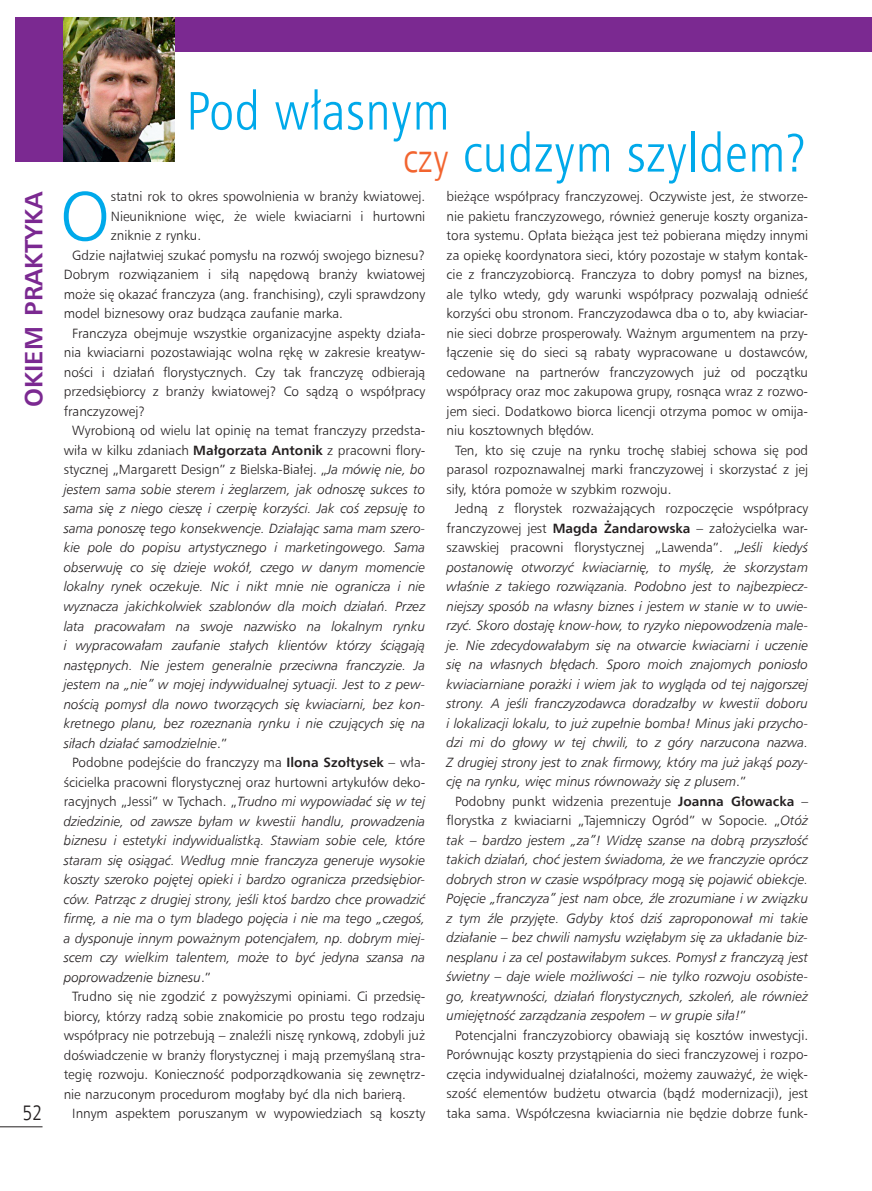
<style>
.page{position:relative;width:872px;height:1191px;background:#fff}
.page>*{position:absolute;margin:0;border:0;box-sizing:border-box;transform-origin:0 0}
.t1{font:69.75px "Humnst 777 Lt EU";color:#00a9ea}
.t2{font:54px/42px "Humnst 777 Lt Cn EU";letter-spacing:.01em;color:#00a9ea}
.t3{font:700 25.2px "Humnst 777 EU";color:#7b2991}
.t4{font:21px "Humnst 777 Lt Cn EU";color:#231f20}
.t5{font:italic 13.5px/19.5px "Humnst 777 Lt EU";color:#231f20;text-align:justify}
.t6{font:13.5px/19.5px "Humnst 777 Lt EU";color:#231f20;text-align:justify}
.s1{font-size:40.5px;color:#f2642f}
.s2{font-style:normal}
.s3{font-family:"Humnst 777 EU";font-weight:700;font-style:normal}
.s4{font-family:"Humnst 777 EU";font-weight:700}
.s5{font-style:italic}
</style>
<div class="page">
<div style="left:16px;top:17px;width:159px;height:145px;background:#7b2991"></div>
<div style="left:21px;top:17px;width:851px;height:34px;background:#7b2991"></div>
<img style="left:64px;top:17px;width:111px;height:145px">
<hr style="left:0;top:1126px;width:43px;height:1px;background:#231f20">
<h2 class="t2" style="left:403px;top:89px;width:404px;text-indent:-217px">Pod własnym<br><span class="s1">czy</span> cudzym szyldem?</h2>
<h3 class="t3" style="left:18px;top:407px;width:217px;rotate:-90deg">okiem praktyka</h3>
<h1 class="t1" style="left:60px;top:173px;width:52px">O</h1>
<p class="t6" style="left:111px;top:187px;width:316px">statni rok to okres spowolnienia w branży kwiatowej.</p>
<p class="t6" style="left:446px;top:186px;width:363px">bieżące współpracy franczyzowej. Oczywiste jest, że stworze&shy;nie pakietu franczyzowego, również generuje koszty organiza&shy;tora systemu. Opłata bieżąca jest też pobierana między innymi za opiekę koordynatora sieci, który pozostaje w stałym kontak&shy;cie z franczyzobiorcą. Franczyza to dobry pomysł na biznes, ale tylko wtedy, gdy warunki współpracy pozwalają odnieść korzyści obu stronom. Franczyzodawca dba o to, aby kwiaciar&shy;nie sieci dobrze prosperowały. Ważnym argumentem na przy&shy;łączenie się do sieci są rabaty wypracowane u dostawców, cedowane na partnerów franczyzowych już od początku współpracy oraz moc zakupowa grupy, rosnąca wraz z rozwo&shy;jem sieci. Dodatkowo biorca licencji otrzyma pomoc w omija&shy;niu kosztownych błędów.</p>
<p class="t6" style="left:446px;top:440px;width:363px;text-indent:9px">Ten, kto się czuje na rynku trochę słabiej schowa się pod parasol rozpoznawalnej marki franczyzowej i skorzystać z jej siły, która pomoże w szybkim rozwoju.</p>
<p class="t5" style="left:446px;top:498px;width:363px;text-indent:9px"><span class="s2">Jedną z florystek rozważających rozpoczęcie współpracy franczyzowej jest</span> <span class="s3">Magda Żandarowska</span> <span class="s2">– założycielka war&shy;szawskiej pracowni florystycznej „Lawenda”. „</span>Jeśli kiedyś postanowię otworzyć kwiaciarnię, to myślę, że skorzystam właśnie z takiego rozwiązania. Podobno jest to najbezpiecz&shy;niejszy sposób na własny biznes i jestem w stanie w to uwie&shy;rzyć. Skoro dostaję know-how, to ryzyko niepowodzenia male&shy;je. Nie zdecydowałabym się na otwarcie kwiaciarni i uczenie się na własnych błędach. Sporo moich znajomych poniosło kwiaciarniane porażki i wiem jak to wygląda od tej najgorszej strony. A jeśli franczyzodawca doradzałby w kwestii doboru i lokalizacji lokalu, to już zupełnie bomba! Minus jaki przycho&shy;dzi mi do głowy w tej chwili, to z góry narzucona nazwa.<br>Z drugiej strony jest to znak firmowy, który ma już jakąś pozy&shy;cję na rynku, więc minus równoważy się z plusem<span class="s2">.”</span></p>
<p class="t5" style="left:446px;top:791px;width:363px;text-indent:9px"><span class="s2">Podobny punkt widzenia prezentuje</span> <span class="s3">Joanna Głowacka</span> <span class="s2">– florystka z kwiaciarni „Tajemniczy Ogród” w Sopocie. „</span>Otóż tak – bardzo jestem „za”! Widzę szanse na dobrą przyszłość takich działań, choć jestem świadoma, że we franczyzie oprócz dobrych stron w czasie współpracy mogą się pojawić obiekcje.<br>Pojęcie „franczyza” jest nam obce, źle zrozumiane i w związku z tym źle przyjęte. Gdyby ktoś dziś zaproponował mi takie działanie – bez chwili namysłu wzięłabym się za układanie biz&shy;nesplanu i za cel postawiłabym sukces. Pomysł z franczyzą jest świetny – daje wiele możliwości – nie tylko rozwoju osobiste&shy;go, kreatywności, działań florystycznych, szkoleń, ale również umiejętność zarządzania zespołem – w grupie siła!<span class="s2">”</span></p>
<p class="t6" style="left:446px;top:1025px;width:363px;text-indent:9px">Potencjalni franczyzobiorcy obawiają się kosztów inwestycji.<br>Porównując koszty przystąpienia do sieci franczyzowej i rozpo&shy;częcia indywidualnej działalności, możemy zauważyć, że więk&shy;szość elementów budżetu otwarcia (bądź modernizacji), jest</p>
<p class="t6" style="left:111px;top:206px;width:316px">Nieuniknione więc, że wiele kwiaciarni i hurtowni</p>
<p class="t6" style="left:111px;top:226px;width:92px">zniknie z rynku.</p>
<p class="t6" style="left:72px;top:245px;width:354px">Gdzie najłatwiej szukać pomysłu na rozwój swojego biznesu?</p>
<p class="t6" style="left:64px;top:265px;width:363px">Dobrym rozwiązaniem i siłą napędową branży kwiatowej</p>
<p class="t6" style="left:64px;top:284px;width:363px">może się okazać franczyza (ang. franchising), czyli sprawdzony</p>
<p class="t6" style="left:64px;top:304px;width:281px">model biznesowy oraz budząca zaufanie marka.</p>
<p class="t6" style="left:72px;top:323px;width:354px">Franczyza obejmuje wszystkie organizacyjne aspekty działa-</p>
<p class="t6" style="left:64px;top:343px;width:363px">nia kwiaciarni pozostawiając wolna rękę w zakresie kreatyw-</p>
<p class="t6" style="left:64px;top:362px;width:363px">ności i działań florystycznych. Czy tak franczyzę odbierają</p>
<p class="t6" style="left:64px;top:382px;width:363px">przedsiębiorcy z branży kwiatowej? Co sądzą o współpracy</p>
<p class="t6" style="left:64px;top:401px;width:83px">franczyzowej?</p>
<p class="t6" style="left:72px;top:421px;width:354px">Wyrobioną od wielu lat opinię na temat franczyzy przedsta-</p>
<p class="t6" style="left:64px;top:440px;width:363px">wiła w kilku zdaniach <span class="s4">Małgorzata Antonik</span> z pracowni flory-</p>
<p class="t6" style="left:64px;top:460px;width:363px">stycznej „Margarett Design” z Bielska-Białej. „<span class="s5">Ja mówię nie, bo</span></p>
<p class="t5" style="left:64px;top:479px;width:363px">jestem sama sobie sterem i żeglarzem, jak odnoszę sukces to</p>
<p class="t5" style="left:64px;top:499px;width:363px">sama się z niego cieszę i czerpię korzyści. Jak coś zepsuję to</p>
<p class="t5" style="left:64px;top:518px;width:363px">sama ponoszę tego konsekwencje. Działając sama mam szero-</p>
<p class="t5" style="left:64px;top:538px;width:363px">kie pole do popisu artystycznego i marketingowego. Sama</p>
<p class="t5" style="left:64px;top:557px;width:363px">obserwuję co się dzieje wokół, czego w danym momencie</p>
<p class="t5" style="left:64px;top:577px;width:363px">lokalny rynek oczekuje. Nic i nikt mnie nie ogranicza i nie</p>
<p class="t5" style="left:64px;top:596px;width:363px">wyznacza jakichkolwiek szablonów dla moich działań. Przez</p>
<p class="t5" style="left:64px;top:616px;width:363px">lata pracowałam na swoje nazwisko na lokalnym rynku</p>
<p class="t5" style="left:64px;top:635px;width:363px">i wypracowałam zaufanie stałych klientów którzy ściągają</p>
<p class="t5" style="left:64px;top:655px;width:363px">następnych. Nie jestem generalnie przeciwna franczyzie. Ja</p>
<p class="t5" style="left:64px;top:674px;width:363px">jestem na „nie” w mojej indywidualnej sytuacji. Jest to z pew-</p>
<p class="t5" style="left:64px;top:694px;width:363px">nością pomysł dla nowo tworzących się kwiaciarni, bez kon-</p>
<p class="t5" style="left:64px;top:713px;width:363px">kretnego planu, bez rozeznania rynku i nie czujących się na</p>
<p class="t5" style="left:64px;top:733px;width:165px">siłach działać samodzielnie<span class="s2">.”</span></p>
<p class="t6" style="left:72px;top:752px;width:354px">Podobne podejście do franczyzy ma <span class="s4">Ilona Szołtysek</span> – wła-</p>
<p class="t6" style="left:64px;top:772px;width:363px">ścicielka pracowni florystycznej oraz hurtowni artykułów deko-</p>
<p class="t6" style="left:64px;top:791px;width:363px">racyjnych „Jessi” w Tychach. „<span class="s5">Trudno mi wypowiadać się w tej</span></p>
<p class="t5" style="left:64px;top:811px;width:363px">dziedzinie, od zawsze byłam w kwestii handlu, prowadzenia</p>
<p class="t5" style="left:64px;top:830px;width:363px">biznesu i estetyki indywidualistką. Stawiam sobie cele, które</p>
<p class="t5" style="left:64px;top:850px;width:363px">staram się osiągać. Według mnie franczyza generuje wysokie</p>
<p class="t5" style="left:64px;top:869px;width:363px">koszty szeroko pojętej opieki i bardzo ogranicza przedsiębior-</p>
<p class="t5" style="left:64px;top:889px;width:363px">ców. Patrząc z drugiej strony, jeśli ktoś bardzo chce prowadzić</p>
<p class="t5" style="left:64px;top:908px;width:363px">firmę, a nie ma o tym bladego pojęcia i nie ma tego „czegoś,</p>
<p class="t5" style="left:64px;top:928px;width:363px">a dysponuje innym poważnym potencjałem, np. dobrym miej-</p>
<p class="t5" style="left:64px;top:947px;width:363px">scem czy wielkim talentem, może to być jedyna szansa na</p>
<p class="t5" style="left:64px;top:967px;width:149px">poprowadzenie biznesu<span class="s2">.”</span></p>
<p class="t6" style="left:72px;top:986px;width:354px">Trudno się nie zgodzić z powyższymi opiniami. Ci przedsię-</p>
<p class="t6" style="left:64px;top:1006px;width:363px">biorcy, którzy radzą sobie znakomicie po prostu tego rodzaju</p>
<p class="t6" style="left:64px;top:1025px;width:363px">współpracy nie potrzebują – znaleźli niszę rynkową, zdobyli już</p>
<p class="t6" style="left:64px;top:1045px;width:363px">doświadczenie w branży florystycznej i mają przemyślaną stra-</p>
<p class="t6" style="left:64px;top:1064px;width:363px">tegię rozwoju. Konieczność podporządkowania się zewnętrz-</p>
<p class="t6" style="left:64px;top:1083px;width:344px">nie narzuconym procedurom mogłaby być dla nich barierą.</p>
<p class="t6" style="left:72px;top:1103px;width:354px">Innym aspektem poruszanym w wypowiedziach są koszty</p>
<h3 class="t4" style="left:22px;top:1100px;width:22px">52</h3>
<p class="t6" style="left:446px;top:1103px;width:363px">taka sama. Współczesna kwiaciarnia nie będzie dobrze funk-</p>
</div>
